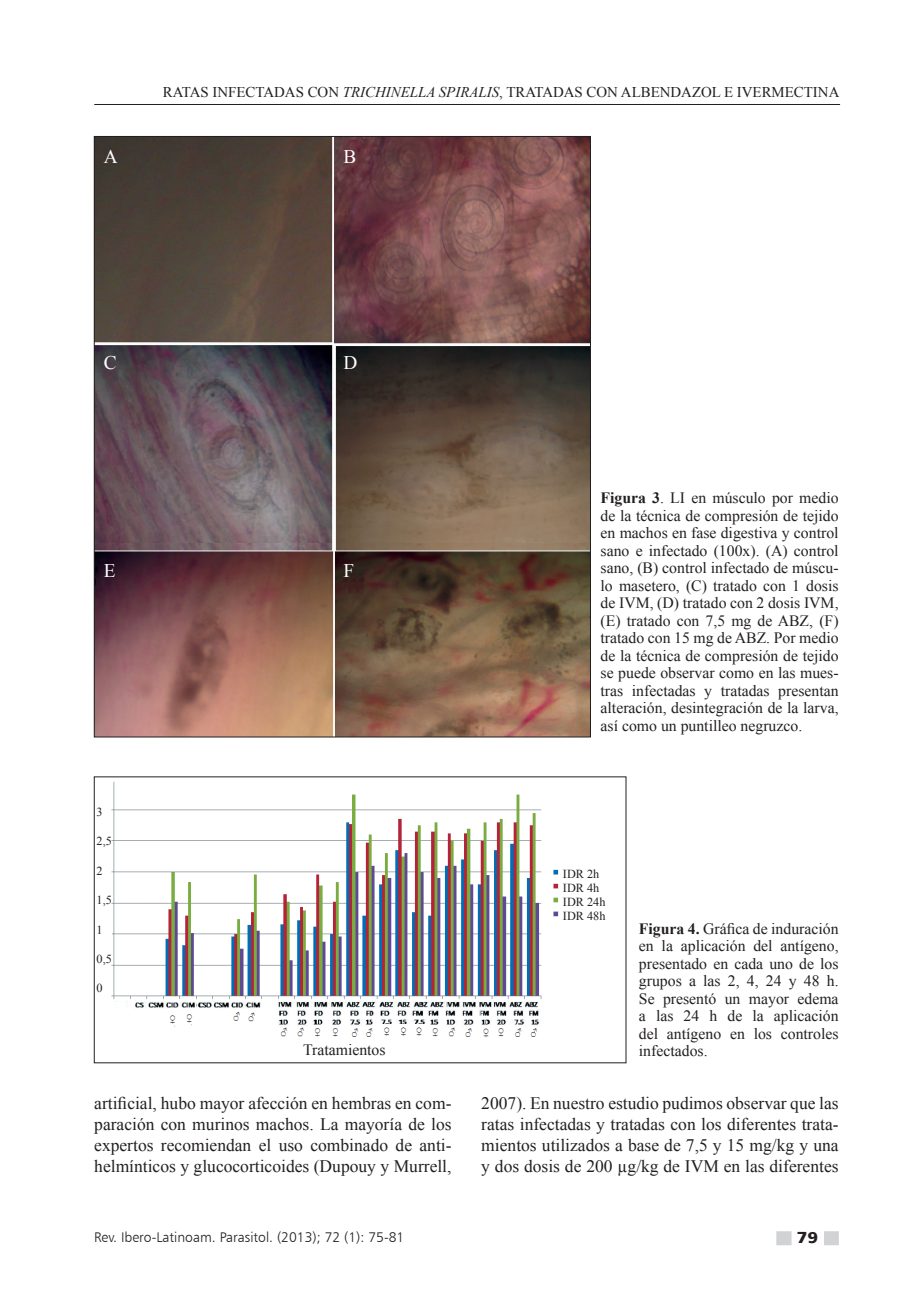
<style>
.page{position:relative;width:918px;height:1315px;background:#fff}
.page>*{position:absolute;margin:0;border:0;box-sizing:border-box;transform-origin:0 0}
.t1{font:19.25px "Times New Roman";color:#fff}
.t2{font:17.5px/21px "Times New Roman";color:#231f20;text-align:justify}
.t3{font:15.75px/17.5px "Times New Roman";color:#231f20;text-align:justify}
.t4{font:900 15.75px "Frutiger LT";color:#231f20;scale:1.1 1}
.t5{font:14.88px "Times New Roman";color:#231f20}
.t6{font:14px "Humanist 777 BT Light B";color:#231f20}
.t7{font:12.25px "Times New Roman";color:#231f20}
.s1{font-style:italic}
.s2{font-weight:700}
</style>
<div class="page">
<div style="left:776px;top:1231px;width:63px;height:14px;background:#d1d2d4"></div>
<div style="left:791px;top:1223px;width:33px;height:32px;background:#fff"></div>
<hr style="left:94px;top:104px;width:746px;height:1px;background:#231f20">
<img style="left:96px;top:138px;width:493px;height:597px">
<img style="left:111px;top:781px;width:448px;height:257px">
<p class="t5" style="left:163px;top:82px;width:678px">RATAS INFECTADAS CON <span class="s1">TRICHINELLA SPIRALIS</span>, TRATADAS CON ALBENDAZOL E IVERMECTINA</p>
<p class="t1" style="left:104px;top:144px;width:15px">A</p>
<p class="t1" style="left:344px;top:144px;width:14px">B</p>
<p class="t1" style="left:104px;top:349px;width:14px">C</p>
<p class="t1" style="left:344px;top:349px;width:15px">D</p>
<p class="t1" style="left:104px;top:557px;width:13px">E</p>
<p class="t1" style="left:344px;top:557px;width:12px">F</p>
<p class="t7" style="left:97px;top:803px;width:8px">3</p>
<p class="t7" style="left:97px;top:833px;width:17px">2,5</p>
<p class="t7" style="left:97px;top:862px;width:8px">2</p>
<p class="t7" style="left:97px;top:892px;width:17px">1,5</p>
<p class="t7" style="left:97px;top:921px;width:8px">1</p>
<p class="t7" style="left:97px;top:950px;width:17px">0,5</p>
<p class="t7" style="left:97px;top:980px;width:8px">0</p>
<p class="t3" style="left:303px;top:1041px;width:84px">Tratamientos</p>
<p class="t3" style="left:600px;top:489px;width:239px"><span class="s2">Figura 3</span>. LI en músculo por medio de la técnica de compresión de tejido en machos en fase digestiva y control sano e infectado (100x). (A) control sano, (B) control infectado de múscu&shy;lo masetero, (C) tratado con 1 dosis de IVM, (D) tratado con 2 dosis IVM, (E) tratado con 7,5 mg de ABZ, (F) tratado con 15 mg de ABZ. Por medio de la técnica de compresión de tejido se puede observar como en las mues&shy;tras infectadas y tratadas presentan alteración, desintegración de la larva, así como un puntilleo negruzco.</p>
<p class="t7" style="left:563px;top:865px;width:38px">IDR 2h</p>
<p class="t7" style="left:563px;top:879px;width:38px">IDR 4h</p>
<p class="t7" style="left:563px;top:893px;width:44px">IDR 24h</p>
<p class="t7" style="left:563px;top:907px;width:44px">IDR 48h</p>
<p class="t3" style="left:639px;top:919px;width:201px"><span class="s2">Figura 4.</span> Gráfica de induración en la aplicación del antígeno, presentado en cada uno de los grupos a las 2, 4, 24 y 48 h.<br>Se presentó un mayor edema a las 24 h de la aplicación del antígeno en los controles infectados.</p>
<p class="t2" style="left:94px;top:1092px;width:359px">artificial, hubo mayor afección en hembras en com&shy;paración con murinos machos. La mayoría de los expertos recomiendan el uso combinado de anti&shy;helmínticos y glucocorticoides (Dupouy y Murrell,</p>
<p class="t2" style="left:481px;top:1092px;width:359px">2007). En nuestro estudio pudimos observar que las ratas infectadas y tratadas con los diferentes trata&shy;mientos utilizados a base de 7,5 y 15 mg/kg y una y dos dosis de 200 µg/kg de IVM en las diferentes</p>
<p class="t6" style="left:94px;top:1228px;width:312px">Rev. Ibero-Latinoam. Parasitol. (2013); 72 (1): 75-81</p>
<p class="t4" style="left:797px;top:1228px;width:21px">79</p>
</div>
